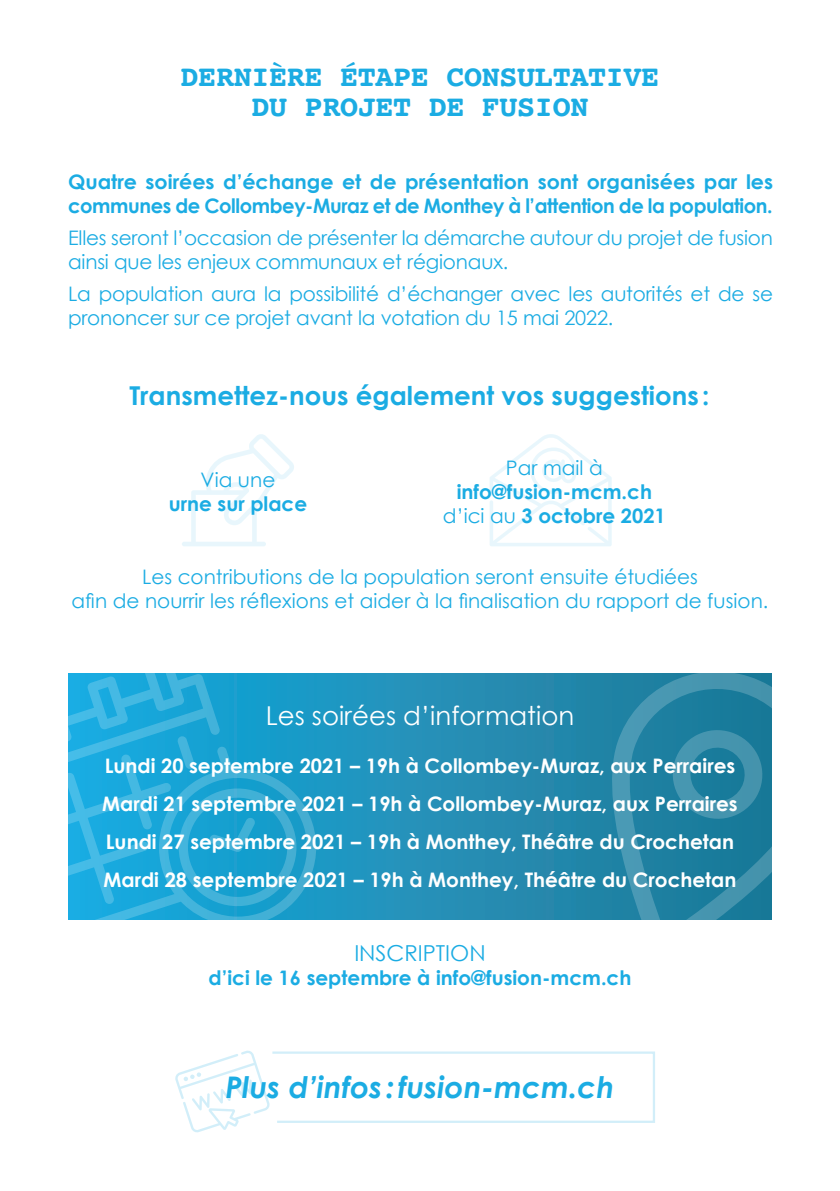
<style>
.page{position:relative;width:840px;height:1191px;background:#fff}
.page>*{position:absolute;margin:0;border:0;box-sizing:border-box;transform-origin:0 0}
.t1{font:700 30px/30px "Courier";letter-spacing:-.01em;color:#1bace3;text-align:center}
.t2{font:italic 700 29.8px "Century Gothic";color:#1bace3}
.t3{font:700 26px "Century Gothic";color:#1bace3}
.t4{font:26px "Century Gothic";color:#fff}
.t5{font:22px "Century Gothic";color:#1bace3}
.t6{font:20px/24px "Century Gothic";letter-spacing:-.01em;color:#1bace3}
.t7{font:700 20px/38px "Century Gothic";color:#fff}
.t8{font:700 20px/24px "Century Gothic";letter-spacing:-.02em;color:#1bace3}
.t9{font:700 20px/24px "Century Gothic";color:#1bace3;text-align:center}
.s1{font-weight:400}
</style>
<div class="page">
<svg style="left:220px;top:673px;width:374px;height:246px;background:#228fb6"></svg>
<svg style="left:594px;top:673px;width:178px;height:247px;background:#2784a3"></svg>
<svg style="left:68px;top:673px;width:152px;height:62px;background:#29addc"></svg>
<svg style="left:303px;top:746px;width:22px;height:174px;background:#229cc7"></svg>
<svg style="left:68px;top:735px;width:235px;height:185px;background:#23a8d7"></svg>
<svg style="left:175px;top:1050px;width:480px;height:83px"></svg>
<svg style="left:182px;top:434px;width:112px;height:112px"></svg>
<svg style="left:490px;top:434px;width:121px;height:112px"></svg>
<h1 class="t1" style="left:180px;top:60px;width:480px">DERNIÈRE ÉTAPE CONSULTATIVE<br>DU PROJET DE FUSION</h1>
<p class="t8" style="left:68px;top:169px;width:706px">Quatre soirées d’échange et de présentation sont organisées par les communes de Collombey-Muraz et de Monthey à l’attention de la population.</p>
<p class="t6" style="left:68px;top:225px;width:706px">Elles seront l’occasion de présenter la démarche autour du projet de fusion ainsi que les enjeux communaux et régionaux.</p>
<p class="t6" style="left:68px;top:281px;width:706px">La population aura la possibilité d’échanger avec les autorités et de se prononcer sur ce projet avant la votation du 15 mai 2022.</p>
<h3 class="t3" style="left:129px;top:379px;width:581px">Transmettez-nous également vos suggestions :</h3>
<p class="t6" style="left:200px;top:467px;width:76px">Via une</p>
<p class="t9" style="left:168px;top:491px;width:140px">urne sur place</p>
<p class="t6" style="left:505px;top:455px;width:98px">Par mail à</p>
<p class="t9" style="left:442px;top:479px;width:224px">info@fusion-mcm.ch <span class="s1">d’ici au</span> 3 octobre 2021</p>
<p class="t6" style="left:72px;top:564px;width:698px;text-align:center">Les contributions de la population seront ensuite étudiées<br>afin de nourrir les réflexions et aider à la finalisation du rapport de fusion.</p>
<h3 class="t4" style="left:265px;top:700px;width:310px">Les soirées d’information</h3>
<p class="t7" style="left:102px;top:746px;width:636px">Lundi 20 septembre 2021 – 19h à Collombey-Muraz, aux Perraires Mardi 21 septembre 2021 – 19h à Collombey-Muraz, aux Perraires Lundi 27 septembre 2021 – 19h à Monthey, Théâtre du Crochetan Mardi 28 septembre 2021 – 19h à Monthey, Théâtre du Crochetan</p>
<p class="t5" style="left:354px;top:939px;width:133px">INSCRIPTION</p>
<p class="t9" style="left:208px;top:965px;width:424px">d’ici le 16 septembre à info@fusion-mcm.ch</p>
<h2 class="t2" style="left:225px;top:1068px;width:390px">Plus d’infos :fusion-mcm.ch</h2>
</div>
